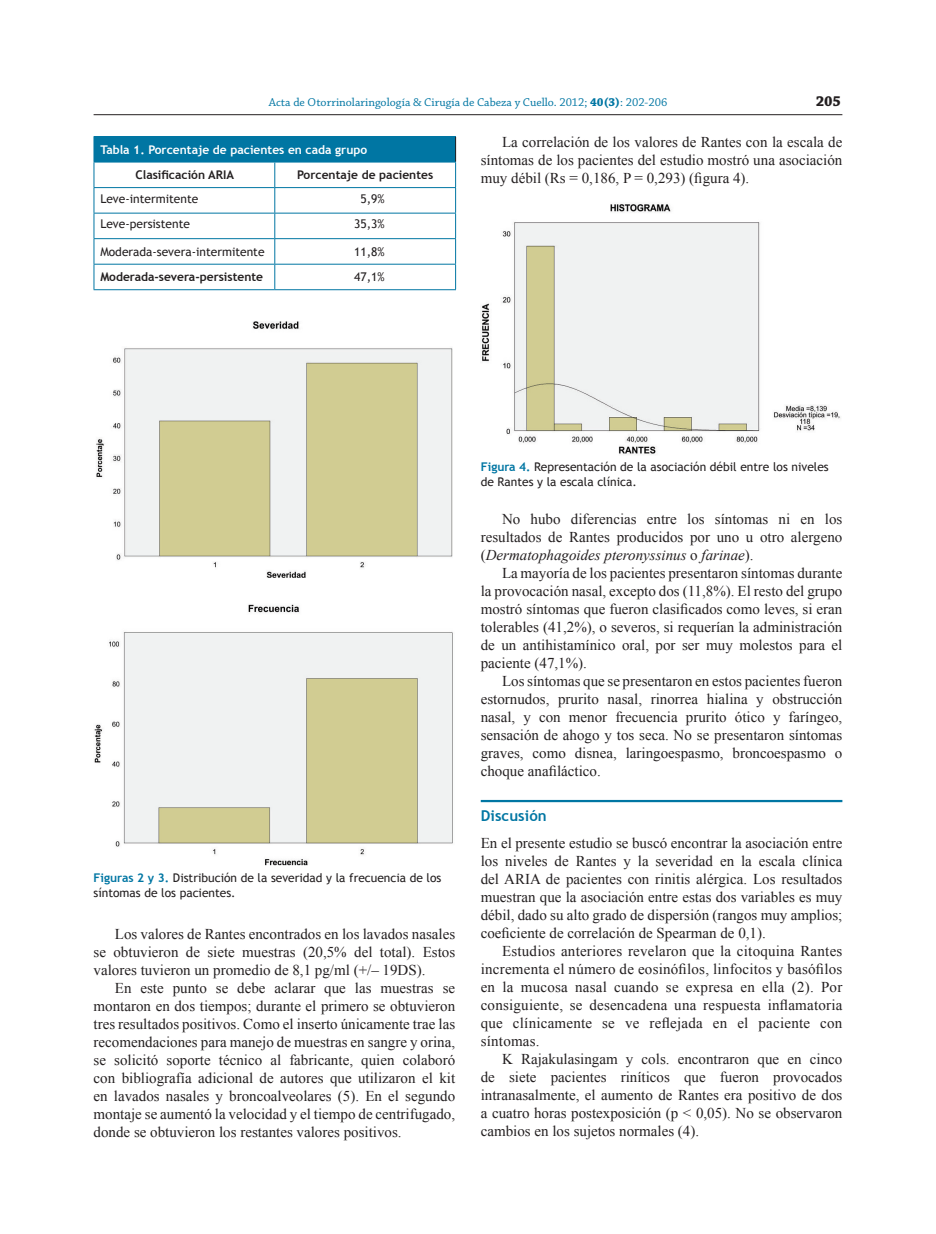
<style>
.page{position:relative;width:936px;height:1234px;background:#fff}
.page>*{position:absolute;margin:0;border:0;box-sizing:border-box;transform-origin:0 0}
.t1{font:15px/18px "Times New Roman";color:#231f20;text-align:justify}
.t2{font:700 15px "Trebuchet MS";letter-spacing:.005em;color:#0076a3}
.t3{font:700 15px "Chaparral Pro";color:#231f20}
.t4{font:12px/15px "Trebuchet MS";color:#231f20}
.t5{font:12px "Chaparral Pro";letter-spacing:.005em;color:#0076a3}
.t6{font:700 12px "Trebuchet MS";color:#231f20}
.t7{font:700 12px "Trebuchet MS";color:#fff}
.s1{font-weight:700}
.s2{font-weight:700;color:#0076a3}
.s3{font-style:italic}
</style>
<div class="page">
<hr style="left:94px;top:114px;width:748px;height:1px;background:#231f20">
<div style="left:94px;top:136px;width:361px;height:26px;background:#0076a3"></div>
<hr style="left:275px;top:187px;width:181px;height:1px;background:#0076a3">
<hr style="left:275px;top:213px;width:181px;height:1px;background:#0076a3">
<hr style="left:275px;top:264px;width:181px;height:1px;background:#0076a3">
<hr style="left:275px;top:289px;width:181px;height:1px;background:#0076a3">
<hr style="left:275px;top:136px;width:181px;height:1px;background:#0076a3">
<hr style="left:94px;top:162px;width:181px;height:1px;background:#0076a3">
<hr style="left:275px;top:162px;width:181px;height:1px;background:#0076a3">
<hr style="left:94px;top:187px;width:181px;height:1px;background:#0076a3">
<hr style="left:94px;top:213px;width:181px;height:1px;background:#0076a3">
<hr style="left:94px;top:238px;width:181px;height:1px;background:#0076a3">
<hr style="left:275px;top:238px;width:181px;height:1px;background:#0076a3">
<hr style="left:94px;top:264px;width:181px;height:1px;background:#0076a3">
<svg style="left:94px;top:162px;width:1px;height:127px"></svg>
<svg style="left:274px;top:162px;width:1px;height:127px"></svg>
<svg style="left:455px;top:137px;width:1px;height:152px"></svg>
<hr style="left:94px;top:289px;width:181px;height:1px;background:#0076a3">
<img style="left:96px;top:321px;width:357px;height:257px">
<img style="left:94px;top:604px;width:359px;height:262px">
<hr style="left:480px;top:799px;width:362px;height:3px;background:#0076a3">
<img style="left:481px;top:204px;width:360px;height:251px">
<p class="t5" style="left:269px;top:95px;width:400px">Acta de Otorrinolaringología &amp; Cirugía de Cabeza y Cuello. 2012; <span class="s1">40(3)</span>: 202-206</p>
<p class="t3" style="left:815px;top:92px;width:27px">205</p>
<p class="t7" style="left:100px;top:142px;width:268px">Tabla 1. Porcentaje de pacientes en cada grupo</p>
<p class="t6" style="left:135px;top:167px;width:100px">Clasificación ARIA</p>
<p class="t6" style="left:297px;top:167px;width:137px">Porcentaje de pacientes</p>
<p class="t4" style="left:100px;top:191px;width:99px">Leve-intermitente</p>
<p class="t4" style="left:360px;top:191px;width:26px">5,9%</p>
<p class="t4" style="left:100px;top:217px;width:91px">Leve-persistente</p>
<p class="t4" style="left:354px;top:217px;width:32px">35,3%</p>
<p class="t4" style="left:100px;top:244px;width:166px">Moderada-severa-intermitente</p>
<p class="t4" style="left:354px;top:244px;width:32px">11,8%</p>
<p class="t6" style="left:100px;top:269px;width:164px">Moderada-severa-persistente</p>
<p class="t4" style="left:354px;top:270px;width:32px">47,1%</p>
<p class="t1" style="left:480px;top:132px;width:363px;text-indent:21px">La correlación de los valores de Rantes con la escala de síntomas de los pacientes del estudio mostró una asociación muy débil (Rs = 0,186, P = 0,293) (figura 4).</p>
<p class="t4" style="left:94px;top:870px;width:349px"><span class="s2">Figuras 2 y 3.</span> Distribución de la severidad y la frecuencia de los síntomas de los pacientes.</p>
<p class="t1" style="left:94px;top:924px;width:363px;text-indent:21px">Los valores de Rantes encontrados en los lavados nasales se obtuvieron de siete muestras (20,5% del total). Estos valores tuvieron un promedio de 8,1 pg/ml (+/– 19DS).</p>
<p class="t1" style="left:94px;top:978px;width:363px;text-indent:21px">En este punto se debe aclarar que las muestras se montaron en dos tiempos; durante el primero se obtuvieron tres resultados positivos. Como el inserto únicamente trae las recomendaciones para manejo de muestras en sangre y orina, se solicitó soporte técnico al fabricante, quien colaboró con bibliografía adicional de autores que utilizaron el kit en lavados nasales y broncoalveolares (5). En el segundo montaje se aumentó la velocidad y el tiempo de centrifugado, donde se obtuvieron los restantes valores positivos.</p>
<p class="t4" style="left:480px;top:459px;width:349px"><span class="s2">Figura 4.</span> Representación de la asociación débil entre los niveles de Rantes y la escala clínica.</p>
<p class="t1" style="left:480px;top:509px;width:363px;text-indent:21px">No hubo diferencias entre los síntomas ni en los resultados de Rantes producidos por uno u otro alergeno (<span class="s3">Dermatophagoides pteronyssinus</span> o <span class="s3">farinae</span>).</p>
<p class="t1" style="left:480px;top:563px;width:363px;text-indent:21px">La mayoría de los pacientes presentaron síntomas durante la provocación nasal, excepto dos (11,8%). El resto del grupo mostró síntomas que fueron clasificados como leves, si eran tolerables (41,2%), o severos, si requerían la administración de un antihistamínico oral, por ser muy molestos para el paciente (47,1%).</p>
<p class="t1" style="left:480px;top:671px;width:363px;text-indent:21px">Los síntomas que se presentaron en estos pacientes fueron estornudos, prurito nasal, rinorrea hialina y obstrucción nasal, y con menor frecuencia prurito ótico y faríngeo, sensación de ahogo y tos seca. No se presentaron síntomas graves, como disnea, laringoespasmo, broncoespasmo o choque anafiláctico.</p>
<p class="t2" style="left:480px;top:806px;width:68px">Discusión</p>
<p class="t1" style="left:480px;top:833px;width:363px">En el presente estudio se buscó encontrar la asociación entre los niveles de Rantes y la severidad en la escala clínica del ARIA de pacientes con rinitis alérgica. Los resultados muestran que la asociación entre estas dos variables es muy débil, dado su alto grado de dispersión (rangos muy amplios; coeficiente de correlación de Spearman de 0,1).</p>
<p class="t1" style="left:480px;top:941px;width:363px;text-indent:21px">Estudios anteriores revelaron que la citoquina Rantes incrementa el número de eosinófilos, linfocitos y basófilos en la mucosa nasal cuando se expresa en ella (2). Por consiguiente, se desencadena una respuesta inflamatoria que clínicamente se ve reflejada en el paciente con síntomas.</p>
<p class="t1" style="left:480px;top:1049px;width:363px;text-indent:21px">K Rajakulasingam y cols. encontraron que en cinco de siete pacientes riníticos que fueron provocados intranasalmente, el aumento de Rantes era positivo de dos a cuatro horas postexposición (p &lt; 0,05). No se observaron cambios en los sujetos normales (4).</p>
</div>
